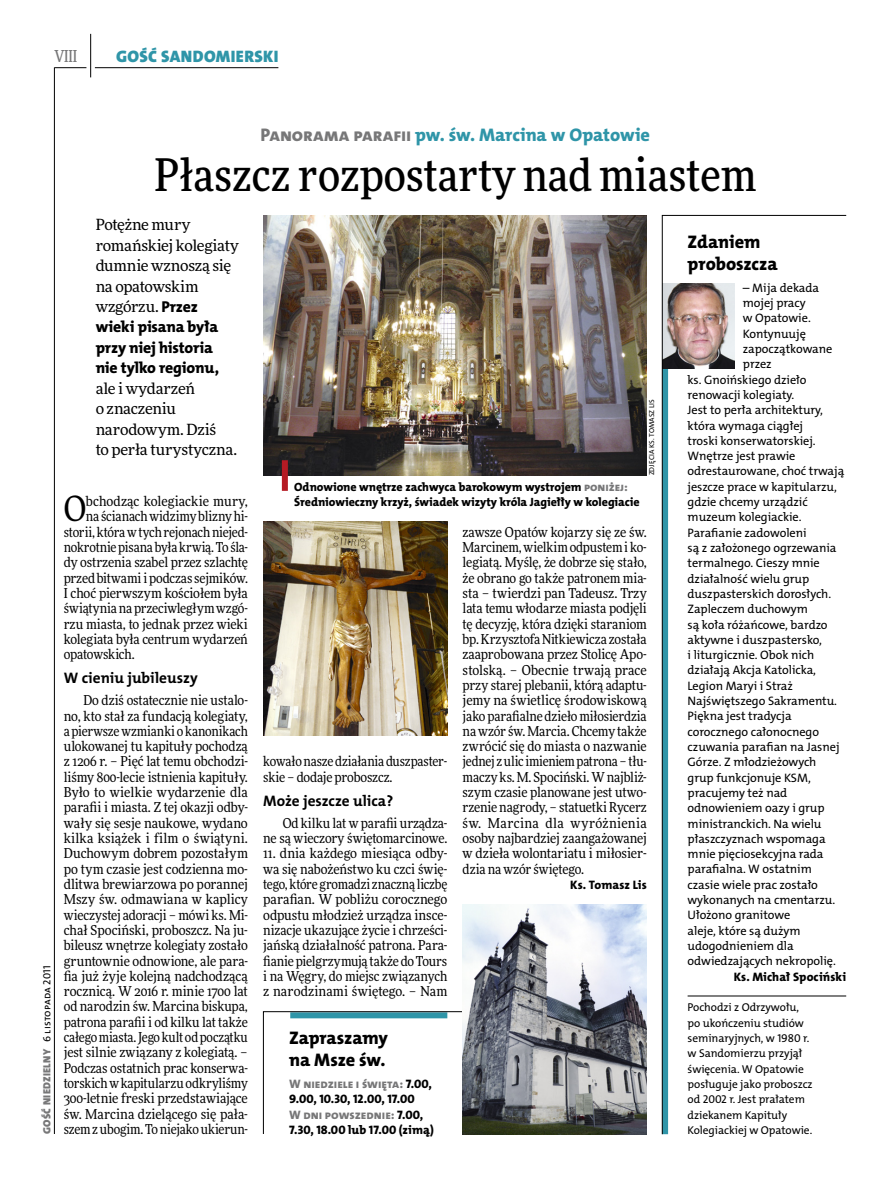
<style>
.page{position:relative;width:893px;height:1191px;background:#fff}
.page>*{position:absolute;margin:0;border:0;box-sizing:border-box;transform-origin:0 0}
.t1{font:500 45px "Freeday Narrow";color:#000}
.t2{font:34.8px "Freeday Narrow News";color:#000}
.t3{font:18.3px "The Mix HP8 Ex Bld";letter-spacing:-.005em;color:#2f95a8}
.t4{font:18.3px/21.6px "The Mix HP8 Ex Bld";letter-spacing:-.005em;color:#000}
.t5{font:16.65px "The Mix HP9 Blk";letter-spacing:.02em;color:#2f95a8}
.t6{font:500 16.5px "Freeday Narrow";color:#777778;scale:.9 1}
.t7{font:15.75px/20.4px "The Mix HP8 Ex Bld";letter-spacing:-.01em;color:#000}
.t8{font:15.45px/20.4px "Freeday News";letter-spacing:-.015em;color:#000}
.t9{font:15.3px "The Mix HP7 Bld";color:#000}
.t10{font:13.65px/15.3px "Freeday Narrow News";letter-spacing:-.01em;color:#000;text-align:justify}
.t11{font:12.3px "The Mix HP5 Plain";letter-spacing:-.005em;color:#000}
.t12{font:12.3px/15.3px "The Mix HP8 Ex Bld";letter-spacing:.005em;color:#000}
.t13{font:12px/15.3px "The Mix HP8 Ex Bld";letter-spacing:-.005em;color:#000}
.t14{font:11.4px/15.3px "The Mix HP5 Plain";letter-spacing:-.005em;color:#000}
.t15{font:10.5px "The Mix HP9 Blk";letter-spacing:.025em;color:#777778}
.t16{font:7.2px "The Mix HP5 Plain";letter-spacing:.045em;color:#000}
.s1{color:#777778}
.s2{font-family:"The Mix HP8 Ex Bld";font-size:15.75px}
.s3{font-family:"The Mix HP5 Plain";color:#000}
</style>
<div class="page">
<hr style="left:54px;top:67px;width:1px;height:1067px;background:#000">
<hr style="left:90px;top:34px;width:1px;height:43px;background:#000">
<hr style="left:54px;top:67px;width:32px;height:1px;background:#000">
<hr style="left:95px;top:67px;width:183px;height:1px;background:#000">
<img style="left:263px;top:215px;width:384px;height:260px">
<div style="left:282px;top:460px;width:6px;height:31px;background:#b51b24"></div>
<svg style="left:263px;top:1011px;width:200px;height:123px"></svg>
<img style="left:463px;top:904px;width:184px;height:230px">
<svg style="left:662px;top:215px;width:185px;height:919px"></svg>
<img style="left:263px;top:521px;width:184px;height:215px">
<p class="t6" style="left:54px;top:46px;width:27px">VIII</p>
<p class="t5" style="left:116px;top:46px;width:164px">GOŚĆ SANDOMIERSKI</p>
<h3 class="t3" style="left:261px;top:123px;width:391px"><span class="s1">Panorama parafii</span> pw. św. Marcina w Opatowie</h3>
<h1 class="t1" style="left:155px;top:147px;width:603px">Płaszcz rozpostarty nad miastem</h1>
<p class="t8" style="left:96px;top:214px;width:145px">Potężne mury romańskiej kolegiaty dumnie wznoszą się na opatowskim wzgórzu. <span class="s2">Przez</span></p>
<p class="t7" style="left:96px;top:317px;width:125px">wieki pisana była przy niej historia nie tylko regionu,</p>
<p class="t8" style="left:96px;top:378px;width:143px">ale i wydarzeń<br>o znaczeniu narodowym. Dziś<br>to perła turystyczna.</p>
<p class="t15" style="left:40px;top:1134px;width:170px;rotate:-90deg">GOŚĆ NIEDZIELNY <span class="s3">6 listopada 2011</span></p>
<h2 class="t2" style="left:64px;top:488px;width:24px">O</h2>
<p class="t10" style="left:86px;top:493px;width:164px">bchodząc kolegiackie mury,</p>
<p class="t10" style="left:86px;top:509px;width:164px">na ścianach widzimy blizny hi-</p>
<p class="t10" style="left:64px;top:524px;width:186px">storii, która w tych rejonach niejed-</p>
<p class="t10" style="left:64px;top:539px;width:186px">nokrotnie pisana była krwią. To śla-</p>
<p class="t10" style="left:64px;top:555px;width:186px">dy ostrzenia szabel przez szlachtę</p>
<p class="t10" style="left:64px;top:570px;width:186px">przed bitwami i podczas sejmików.</p>
<p class="t10" style="left:64px;top:585px;width:186px">I choć pierwszym kościołem była</p>
<p class="t10" style="left:64px;top:600px;width:186px">świątynia na przeciwległym wzgó-</p>
<p class="t10" style="left:64px;top:616px;width:186px">rzu miasta, to jednak przez wieki</p>
<p class="t10" style="left:64px;top:631px;width:186px">kolegiata była centrum wydarzeń</p>
<p class="t10" style="left:64px;top:646px;width:72px">opatowskich.</p>
<p class="t9" style="left:64px;top:668px;width:135px">W cieniu jubileuszy</p>
<p class="t10" style="left:64px;top:692px;width:186px;text-indent:20px">Do dziś ostatecznie nie ustalo&shy;no, kto stał za fundacją kolegiaty, a pierwsze wzmianki o kanonikach ulokowanej tu kapituły pochodzą z 1206 r. – Pięć lat temu obchodzi&shy;liśmy 800-lecie istnienia kapituły.<br>Było to wielkie wydarzenie dla parafii i miasta. Z tej okazji odby&shy;wały się sesje naukowe, wydano kilka książek i film o świątyni.<br>Duchowym dobrem pozostałym po tym czasie jest codzienna mo&shy;dlitwa brewiarzowa po porannej Mszy św. odmawiana w kaplicy wieczystej adoracji – mówi ks. Mi&shy;chał Spociński, proboszcz. Na ju&shy;bileusz wnętrze kolegiaty zostało gruntownie odnowione, ale para&shy;fia już żyje kolejną nadchodzącą rocznicą. W 2016 r. minie 1700 lat od narodzin św. Marcina biskupa, patrona parafii i od kilku lat także całego miasta. Jego kult od początku jest silnie związany z kolegiatą. – Podczas ostatnich prac konserwa&shy;torskich w kapitularzu odkryliśmy 300-letnie freski przedstawiające św. Marcina dzielącego się pała&shy;szem z ubogim. To niejako ukierun-</p>
<p class="t13" style="left:294px;top:479px;width:347px">Odnowione wnętrze zachwyca barokowym wystrojem <span class="s1">poniżej:<br></span>Średniowieczny krzyż, świadek wizyty króla Jagiełły w kolegiacie</p>
<p class="t16" style="left:647px;top:475px;width:78px;rotate:-90deg">Zdjęcia Ks. Tomasz Lis</p>
<p class="t10" style="left:263px;top:754px;width:186px">kowało nasze działania duszpaster&shy;skie – dodaje proboszcz.</p>
<p class="t9" style="left:263px;top:791px;width:132px">Może jeszcze ulica?</p>
<p class="t10" style="left:263px;top:815px;width:186px;text-align:right">Od kilku lat w parafii urządza-<br>ne są wieczory świętomarcinowe.</p>
<p class="t10" style="left:263px;top:845px;width:186px">11. dnia każdego miesiąca odby&shy;wa się nabożeństwo ku czci świę&shy;tego, które gromadzi znaczną liczbę parafian. W pobliżu corocznego odpustu młodzież urządza insce&shy;nizacje ukazujące życie i chrześci&shy;jańską działalność patrona. Para&shy;fianie pielgrzymują także do Tours i na Węgry, do miejsc związanych z narodzinami świętego. – Nam</p>
<h3 class="t4" style="left:289px;top:1027px;width:100px">Zapraszamy na Msze św.</h3>
<p class="t12" style="left:289px;top:1076px;width:146px"><span class="s1">W niedziele i święta:</span> 7.00,<br>9.00, 10.30, 12.00, 17.00<br><span class="s1">W dni powszednie:</span> 7.00,<br>7.30, 18.00 lub 17.00 (zimą)</p>
<p class="t10" style="left:463px;top:524px;width:186px">zawsze Opatów kojarzy się ze św.<br>Marcinem, wielkim odpustem i ko&shy;legiatą. Myślę, że dobrze się stało, że obrano go także patronem mia&shy;sta – twierdzi pan Tadeusz. Trzy lata temu włodarze miasta podjęli tę decyzję, która dzięki staraniom bp. Krzysztofa Nitkiewicza została zaaprobowana przez Stolicę Apo&shy;stolską. – Obecnie trwają prace przy starej plebanii, którą adaptu&shy;jemy na świetlicę środowiskową jako parafialne dzieło miłosierdzia na wzór św. Marcia. Chcemy także zwrócić się do miasta o nazwanie jednej z ulic imieniem patrona – tłu&shy;maczy ks. M. Spociński. W najbliż&shy;szym czasie planowane jest utwo&shy;rzenie nagrody, – statuetki Rycerz św. Marcina dla wyróżnienia osoby najbardziej zaangażowanej w dzieła wolontariatu i miłosier&shy;dzia na wzór świętego.</p>
<p class="t12" style="left:570px;top:877px;width:78px">Ks. Tomasz Lis</p>
<h3 class="t4" style="left:688px;top:231px;width:92px">Zdaniem proboszcza</h3>
<p class="t11" style="left:743px;top:280px;width:78px">– Mija dekada</p>
<p class="t11" style="left:743px;top:295px;width:64px">mojej pracy</p>
<p class="t11" style="left:743px;top:310px;width:69px">w Opatowie.</p>
<p class="t11" style="left:743px;top:326px;width:65px">Kontynuuję</p>
<p class="t11" style="left:743px;top:341px;width:91px">zapoczątkowane</p>
<p class="t11" style="left:743px;top:356px;width:30px">przez</p>
<p class="t11" style="left:688px;top:371px;width:120px">ks. Gnoińskiego dzieło</p>
<p class="t11" style="left:688px;top:387px;width:108px">renowacji kolegiaty.</p>
<p class="t11" style="left:688px;top:402px;width:137px">Jest to perła architektury,</p>
<p class="t11" style="left:688px;top:417px;width:117px">która wymaga ciągłej</p>
<p class="t11" style="left:688px;top:433px;width:130px">troski konserwatorskiej.</p>
<p class="t11" style="left:688px;top:448px;width:109px">Wnętrze jest prawie</p>
<p class="t11" style="left:688px;top:463px;width:158px">odrestaurowane, choć trwają</p>
<p class="t11" style="left:688px;top:479px;width:151px">jeszcze prace w kapitularzu,</p>
<p class="t11" style="left:688px;top:494px;width:122px">gdzie chcemy urządzić</p>
<p class="t11" style="left:688px;top:509px;width:115px">muzeum kolegiackie.</p>
<p class="t11" style="left:688px;top:524px;width:121px">Parafianie zadowoleni</p>
<p class="t11" style="left:688px;top:540px;width:150px">są z założonego ogrzewania</p>
<p class="t11" style="left:688px;top:555px;width:134px">termalnego. Cieszy mnie</p>
<p class="t11" style="left:688px;top:570px;width:123px">działalność wielu grup</p>
<p class="t11" style="left:688px;top:586px;width:145px">duszpasterskich dorosłych.</p>
<p class="t11" style="left:688px;top:601px;width:122px">Zapleczem duchowym</p>
<p class="t11" style="left:688px;top:616px;width:142px">są koła różańcowe, bardzo</p>
<p class="t11" style="left:688px;top:632px;width:136px">aktywne i duszpastersko,</p>
<p class="t11" style="left:688px;top:647px;width:128px">i liturgicznie. Obok nich</p>
<p class="t11" style="left:688px;top:662px;width:130px">działają Akcja Katolicka,</p>
<p class="t11" style="left:688px;top:677px;width:107px">Legion Maryi i Straż</p>
<p class="t11" style="left:688px;top:693px;width:151px">N ajświętszego Sakramentu.</p>
<p class="t11" style="left:688px;top:708px;width:106px">Piękna jest tradycja</p>
<p class="t11" style="left:688px;top:723px;width:133px">corocznego całonocnego</p>
<p class="t11" style="left:688px;top:739px;width:154px">czuwania parafian na Jasnej</p>
<p class="t11" style="left:688px;top:754px;width:130px">Górze. Z młodzieżowych</p>
<p class="t11" style="left:688px;top:769px;width:125px">grup funkcjonuje KSM,</p>
<p class="t11" style="left:688px;top:785px;width:101px">pracujemy też nad</p>
<p class="t11" style="left:688px;top:800px;width:139px">odnowieniem oazy i grup</p>
<p class="t11" style="left:688px;top:815px;width:135px">ministranckich. N a wielu</p>
<p class="t11" style="left:688px;top:830px;width:140px">płaszczyznach wspomaga</p>
<p class="t11" style="left:688px;top:846px;width:137px">mnie pięciosekcyjna rada</p>
<p class="t11" style="left:688px;top:861px;width:126px">parafialna. W ostatnim</p>
<p class="t11" style="left:688px;top:876px;width:132px">czasie wiele prac zostało</p>
<p class="t11" style="left:688px;top:892px;width:149px">wykonanych na cmentarzu.</p>
<p class="t11" style="left:688px;top:907px;width:104px">Ułożono granitowe</p>
<p class="t11" style="left:688px;top:922px;width:114px">aleje, które są dużym</p>
<p class="t11" style="left:688px;top:938px;width:108px">udogodnieniem dla</p>
<p class="t11" style="left:688px;top:953px;width:150px">odwiedzających nekropolię.</p>
<p class="t12" style="left:734px;top:969px;width:114px">Ks. Michał Spociński</p>
<p class="t14" style="left:688px;top:1000px;width:127px">Pochodzi z Odrzywołu, po ukończeniu studiów seminaryjnych, w 1980 r. w Sandomierzu przyjął święcenia. W Opatowie posługuje jako proboszcz od 2002 r. Jest prałatem dziekanem Kapituły<br>Kolegiackiej w Opatowie.</p>
</div>
